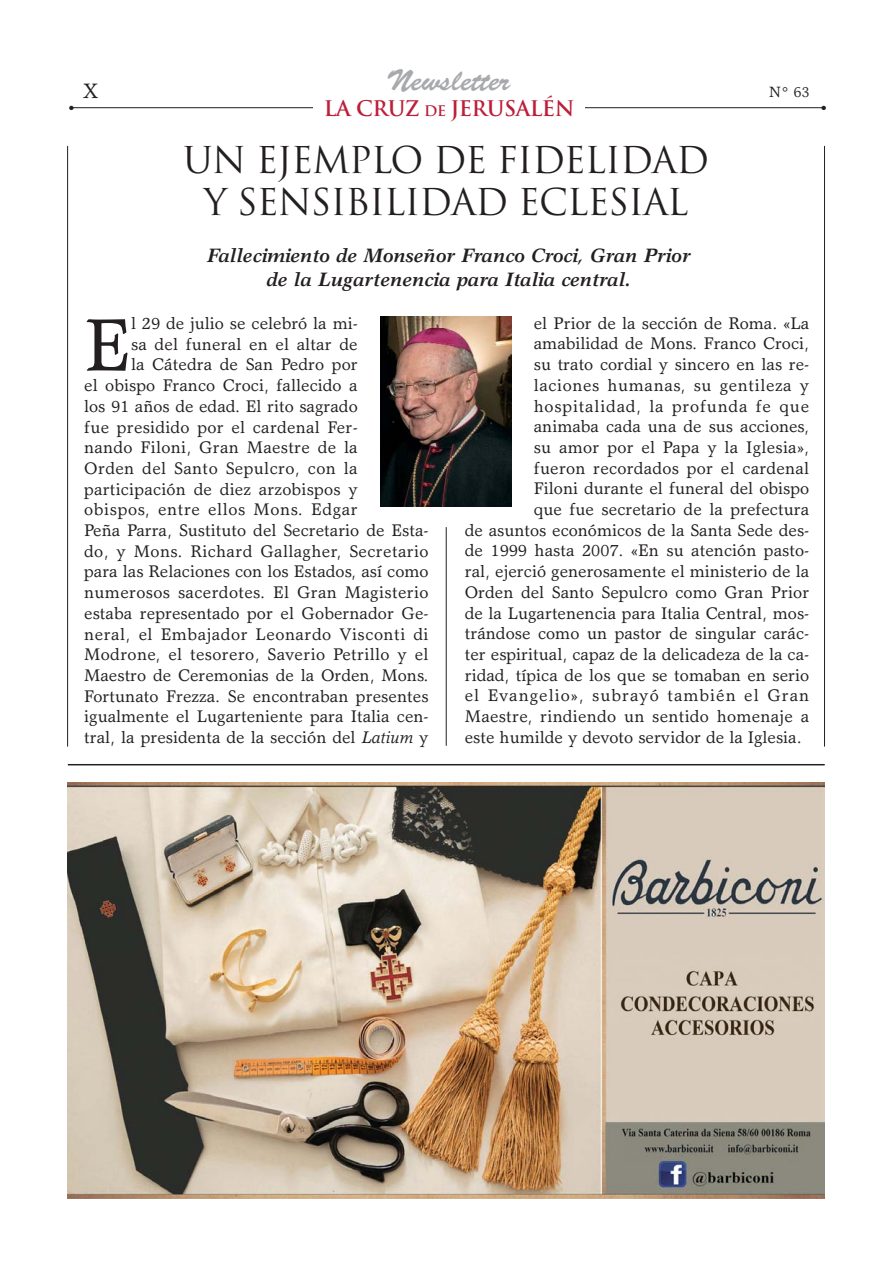
<style>
.page{position:relative;width:893px;height:1263px;background:#fff}
.page>*{position:absolute;margin:0;border:0;box-sizing:border-box;transform-origin:0 0}
.t1{font:74.55px "Garth Graphic";color:#231f20}
.t2{font:36px/42px "Trajan";letter-spacing:-.025em;color:#231f20;text-align:center}
.t3{font:30px "Brush Script";color:#a7a9ac}
.t4{font:700 21px "Trajan";letter-spacing:-.025em;color:#bc1f39}
.t5{font:21px "Garth Graphic";color:#231f20}
.t6{font:italic 700 19.5px/23.2px "Garth Graphic";color:#231f20;text-align:center}
.t7{font:16.95px "Garth Graphic";color:#231f20}
.t8{font:16.95px "Garth Graphic";letter-spacing:.02em;color:#231f20}
.t9{font:16.95px "Garth Graphic";letter-spacing:.035em;color:#231f20}
.t10{font:16.95px "Garth Graphic";letter-spacing:.03em;color:#231f20}
.t11{font:16.95px "Garth Graphic";letter-spacing:.06em;color:#231f20}
.t12{font:16.95px "Garth Graphic";letter-spacing:.045em;color:#231f20}
.t13{font:16.95px "Garth Graphic";letter-spacing:.025em;color:#231f20}
.t14{font:15px "Garth Graphic";color:#231f20}
.t15{font:6px "Zapf Dingbats";color:#231f20}
.s1{font-size:14.25px}
.s2{font-style:italic}
</style>
<div class="page">
<hr style="left:71px;top:107px;width:754px;height:1px;background:#231f20">
<div style="left:314px;top:101px;width:271px;height:29px;background:#fff"></div>
<hr style="left:67px;top:146px;width:1px;height:600px;background:#231f20">
<hr style="left:824px;top:146px;width:1px;height:600px;background:#231f20">
<hr style="left:446px;top:527px;width:1px;height:219px;background:#231f20">
<img style="left:380px;top:317px;width:131px;height:190px">
<hr style="left:68px;top:764px;width:757px;height:1px;background:#231f20">
<img style="left:68px;top:782px;width:757px;height:417px">
<h3 class="t3" style="left:386px;top:72px;width:125px">Newsletter</h3>
<p class="t5" style="left:83px;top:83px;width:17px">X</p>
<p class="t14" style="left:769px;top:86px;width:42px">N° 63</p>
<p class="t4" style="left:324px;top:97px;width:252px">LA CRuz <span class="s1">DE</span> JERUSALÉN</p>
<h2 class="t2" style="left:183px;top:140px;width:527px">UN EJEMPLO DE FIDELIDAD<br>Y SENSIBILIDAD ECLESIAL</h2>
<p class="t15" style="left:69px;top:105px;width:6px">●</p>
<p class="t15" style="left:821px;top:105px;width:6px">●</p>
<p class="t6" style="left:207px;top:246px;width:485px">Fallecimiento de Monseñor Franco Croci, Gran Prior de la Lugartenencia para Italia central.</p>
<h1 class="t1" style="left:84px;top:317px;width:48px">E</h1>
<p class="t7" style="left:131px;top:317px;width:228px">l 29 de julio se celebró la mi-</p>
<p class="t7" style="left:131px;top:337px;width:228px">sa del funeral en el altar de</p>
<p class="t7" style="left:131px;top:358px;width:228px">la Cátedra de San Pedro por</p>
<p class="t7" style="left:84px;top:379px;width:275px">el obispo Franco Croci, fallecido a</p>
<p class="t7" style="left:84px;top:400px;width:275px">los 91 años de edad. El rito sagrado</p>
<p class="t7" style="left:84px;top:420px;width:275px">fue presidido por el cardenal Fer-</p>
<p class="t7" style="left:84px;top:441px;width:275px">nando Filoni, Gran Maestre de la</p>
<p class="t13" style="left:84px;top:462px;width:275px">Orden del Santo Sepulcro, con la</p>
<p class="t7" style="left:84px;top:482px;width:275px">participación de diez arzobispos y</p>
<p class="t9" style="left:84px;top:503px;width:275px">obispos, entre ellos Mons. Edgar</p>
<p class="t7" style="left:84px;top:524px;width:346px">Peña Parra, Sustituto del Secretario de Esta-</p>
<p class="t8" style="left:84px;top:544px;width:346px">do, y Mons. Richard Gallagher, Secretario</p>
<p class="t7" style="left:84px;top:565px;width:346px">para las Relaciones con los Estados, así como</p>
<p class="t8" style="left:84px;top:586px;width:346px">numerosos sacerdotes. El Gran Magisterio</p>
<p class="t7" style="left:84px;top:607px;width:346px">estaba representado por el Gobernador Ge-</p>
<p class="t10" style="left:84px;top:627px;width:346px">neral, el Embajador Leonardo Visconti di</p>
<p class="t8" style="left:84px;top:648px;width:346px">Modrone, el tesorero, Saverio Petrillo y el</p>
<p class="t7" style="left:84px;top:669px;width:346px">Maestro de Ceremonias de la Orden, Mons.</p>
<p class="t7" style="left:84px;top:689px;width:346px">Fortunato Frezza. Se encontraban presentes</p>
<p class="t7" style="left:84px;top:710px;width:346px">igualmente el Lugarteniente para Italia cen-</p>
<p class="t7" style="left:84px;top:731px;width:346px">tral, la presidenta de la sección del <span class="s2">Latium</span> y</p>
<p class="t7" style="left:534px;top:317px;width:277px">el Prior de la sección de Roma. «La</p>
<p class="t7" style="left:534px;top:337px;width:277px">amabilidad de Mons. Franco Croci,</p>
<p class="t7" style="left:534px;top:358px;width:277px">su trato cordial y sincero en las re-</p>
<p class="t9" style="left:534px;top:379px;width:277px">laciones humanas, su gentileza y</p>
<p class="t12" style="left:534px;top:399px;width:277px">hospitalidad, la profunda fe que</p>
<p class="t7" style="left:534px;top:420px;width:277px">animaba cada una de sus acciones,</p>
<p class="t7" style="left:534px;top:441px;width:277px">su amor por el Papa y la Iglesia»,</p>
<p class="t7" style="left:534px;top:461px;width:277px">fueron recordados por el cardenal</p>
<p class="t7" style="left:534px;top:482px;width:277px">Filoni durante el funeral del obispo</p>
<p class="t7" style="left:534px;top:503px;width:277px">que fue secretario de la prefectura</p>
<p class="t7" style="left:465px;top:524px;width:346px">de asuntos económicos de la Santa Sede des-</p>
<p class="t7" style="left:465px;top:544px;width:346px">de 1999 hasta 2007. «En su atención pasto-</p>
<p class="t7" style="left:465px;top:565px;width:346px">ral, ejerció generosamente el ministerio de la</p>
<p class="t7" style="left:465px;top:586px;width:346px">Orden del Santo Sepulcro como Gran Prior</p>
<p class="t7" style="left:465px;top:606px;width:346px">de la Lugartenencia para Italia Central, mos-</p>
<p class="t7" style="left:465px;top:627px;width:346px">trándose como un pastor de singular carác-</p>
<p class="t7" style="left:465px;top:648px;width:346px">ter espiritual, capaz de la delicadeza de la ca-</p>
<p class="t7" style="left:465px;top:668px;width:346px">ridad, típica de los que se tomaban en serio</p>
<p class="t11" style="left:465px;top:689px;width:346px">el Evangelio», subrayó también el Gran</p>
<p class="t7" style="left:465px;top:710px;width:346px">Maestre, rindiendo un sentido homenaje a</p>
<p class="t7" style="left:465px;top:731px;width:338px">este humilde y devoto servidor de la Iglesia.</p>
</div>
